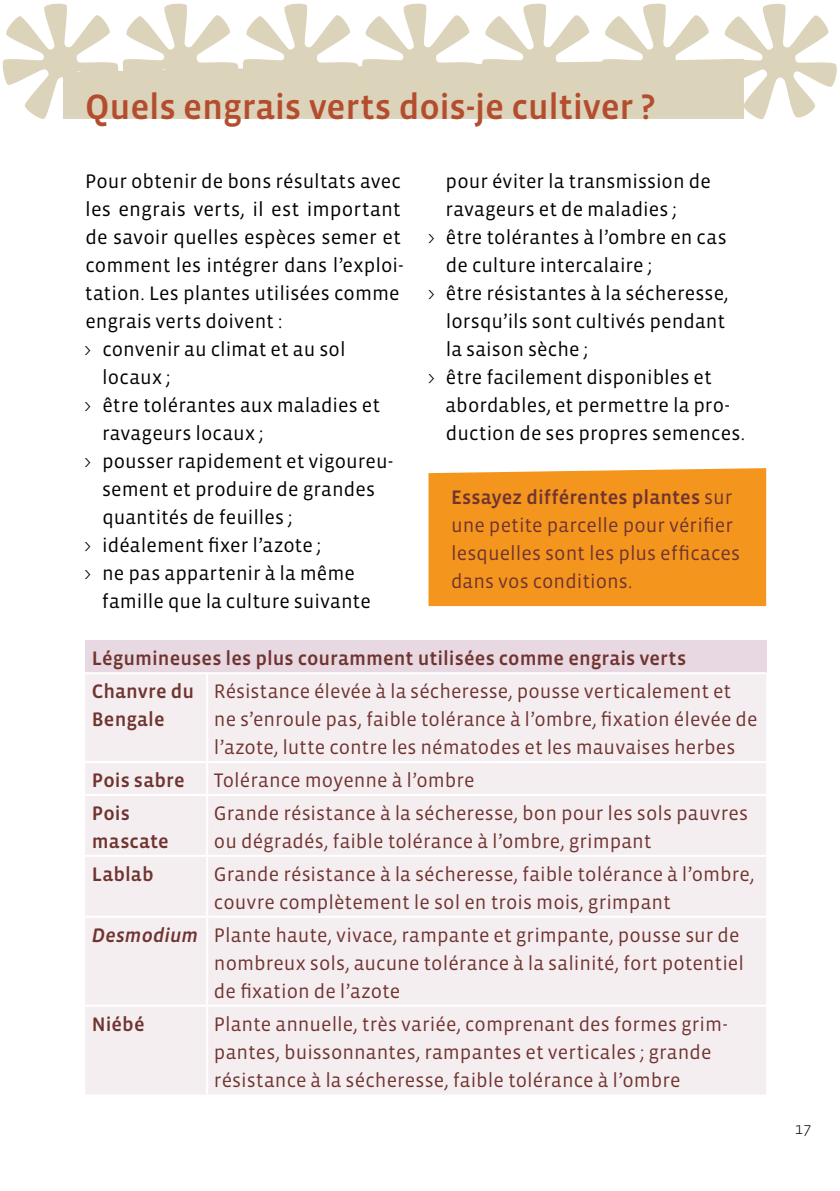
<style>
.page{position:relative;width:840px;height:1191px;background:#fff}
.page>*{position:absolute;margin:0;border:0;box-sizing:border-box;transform-origin:0 0}
.t1{font:500 36px "Vista Sans OT";letter-spacing:-.01em;color:#b34d2e}
.t2{font:20px/28px "Vista Sans OT";letter-spacing:.005em;color:#703430}
.t3{font:20px "Vista Sans OT";letter-spacing:.005em;color:#000}
.t4{font:500 20px/32.8px "Vista Sans OT";letter-spacing:.005em;color:#703430}
.t5{font:300 16px "Vista Sans OT";color:#000}
.s1{font-weight:300}
.s2{font-weight:500}
.s3{font-weight:500;font-style:italic}
</style>
<div class="page">
<svg style="left:2px;top:3px;width:835px;height:116px"></svg>
<div style="left:63px;top:59px;width:680px;height:60px;background:#dcd3bb"></div>
<div style="left:85px;top:640px;width:680px;height:33px;background:#e7d8e1"></div>
<div style="left:85px;top:674px;width:680px;height:420px;background:#f5eef1"></div>
<hr style="left:85px;top:672px;width:122px;height:2px;background:#fff">
<hr style="left:207px;top:672px;width:558px;height:2px;background:#fff">
<hr style="left:206px;top:674px;width:2px;height:87px;background:#fff">
<hr style="left:85px;top:761px;width:122px;height:2px;background:#fff">
<hr style="left:207px;top:761px;width:558px;height:2px;background:#fff">
<hr style="left:206px;top:763px;width:2px;height:31px;background:#fff">
<hr style="left:85px;top:794px;width:122px;height:2px;background:#fff">
<hr style="left:207px;top:794px;width:558px;height:2px;background:#fff">
<hr style="left:206px;top:796px;width:2px;height:59px;background:#fff">
<hr style="left:85px;top:855px;width:122px;height:2px;background:#fff">
<hr style="left:207px;top:855px;width:558px;height:2px;background:#fff">
<hr style="left:206px;top:857px;width:2px;height:58px;background:#fff">
<hr style="left:85px;top:915px;width:122px;height:2px;background:#fff">
<hr style="left:207px;top:915px;width:558px;height:2px;background:#fff">
<hr style="left:206px;top:917px;width:2px;height:87px;background:#fff">
<hr style="left:85px;top:1004px;width:122px;height:2px;background:#fff">
<hr style="left:207px;top:1004px;width:558px;height:2px;background:#fff">
<hr style="left:206px;top:1006px;width:2px;height:88px;background:#fff">
<div style="left:428px;top:468px;width:337px;height:138px;background:#f4951d"></div>
<h1 class="t1" style="left:85px;top:88px;width:571px">Quels engrais verts dois-je cultiver ?</h1>
<p class="t3" style="left:85px;top:171px;width:317px">Pour obtenir de bons résultats avec</p>
<p class="t3" style="left:85px;top:199px;width:317px">les engrais verts, il est important</p>
<p class="t3" style="left:85px;top:227px;width:317px">de savoir quelles espèces semer et</p>
<p class="t3" style="left:85px;top:255px;width:319px">comment les intégrer dans l’exploi-</p>
<p class="t3" style="left:85px;top:283px;width:316px">tation. Les plantes utilisées comme</p>
<p class="t3" style="left:85px;top:311px;width:198px">engrais verts doivent :</p>
<p class="t3" style="left:84px;top:339px;width:263px"><span class="s1">&gt;</span> convenir au climat et au sol</p>
<p class="t3" style="left:102px;top:367px;width:70px">locaux ;</p>
<p class="t3" style="left:84px;top:395px;width:297px"><span class="s1">&gt;</span> être tolérantes aux maladies et</p>
<p class="t3" style="left:102px;top:423px;width:163px">ravageurs locaux ;</p>
<p class="t3" style="left:84px;top:451px;width:310px"><span class="s1">&gt;</span> pousser rapidement et vigoureu-</p>
<p class="t3" style="left:102px;top:479px;width:274px">sement et produire de grandes</p>
<p class="t3" style="left:102px;top:507px;width:191px">quantités de feuilles ;</p>
<p class="t3" style="left:84px;top:535px;width:239px"><span class="s1">&gt;</span> idéalement fixer l’azote ;</p>
<p class="t3" style="left:84px;top:563px;width:272px"><span class="s1">&gt;</span> ne pas appartenir à la même</p>
<p class="t3" style="left:102px;top:591px;width:270px">famille que la culture suivante</p>
<p class="t3" style="left:445px;top:171px;width:266px">pour éviter la transmission de</p>
<p class="t3" style="left:445px;top:199px;width:232px">ravageurs et de maladies ;</p>
<p class="t3" style="left:427px;top:227px;width:301px"><span class="s1">&gt;</span> être tolérantes à l’ombre en cas</p>
<p class="t3" style="left:445px;top:255px;width:207px">de culture intercalaire ;</p>
<p class="t3" style="left:427px;top:283px;width:302px"><span class="s1">&gt;</span> être résistantes à la sécheresse,</p>
<p class="t3" style="left:445px;top:311px;width:281px">lorsqu’ils sont cultivés pendant</p>
<p class="t3" style="left:445px;top:339px;width:144px">la saison sèche ;</p>
<p class="t3" style="left:427px;top:367px;width:286px"><span class="s1">&gt;</span> être facilement disponibles et</p>
<p class="t3" style="left:445px;top:395px;width:286px">abordables, et permettre la pro-</p>
<p class="t3" style="left:445px;top:423px;width:300px">duction de ses propres semences.</p>
<p class="t2" style="left:451px;top:484px;width:290px"><span class="s2">Essayez différentes plantes</span> sur une petite parcelle pour vérifier lesquelles sont les plus efficaces dans vos conditions.</p>
<p class="t4" style="left:92px;top:642px;width:595px">Légumineuses les plus couramment utilisées comme engrais verts<br>Chanvre du</p>
<p class="t4" style="left:92px;top:703px;width:74px">Bengale</p>
<p class="t2" style="left:214px;top:678px;width:544px">Résistance élevée à la sécheresse, pousse verticalement et ne s’enroule pas, faible tolérance à l’ombre, fixation élevée de l’azote, lutte contre les nématodes et les mauvaises herbes</p>
<p class="t4" style="left:92px;top:764px;width:94px">Pois sabre</p>
<p class="t2" style="left:214px;top:766px;width:262px">Tolérance moyenne à l’ombre</p>
<p class="t4" style="left:92px;top:799px;width:78px;line-height:28px">Pois mascate</p>
<p class="t2" style="left:214px;top:799px;width:535px">Grande résistance à la sécheresse, bon pour les sols pauvres ou dégradés, faible tolérance à l’ombre, grimpant</p>
<p class="t4" style="left:92px;top:858px;width:63px">Lablab</p>
<p class="t2" style="left:214px;top:860px;width:541px">Grande résistance à la sécheresse, faible tolérance à l’ombre, couvre complètement le sol en trois mois, grimpant</p>
<p class="t2" style="left:214px;top:921px;width:531px;text-indent:-122px"><span class="s3">Desmodium</span> Plante haute, vivace, rampante et grimpante, pousse sur de nombreux sols, aucune tolérance à la salinité, fort potentiel de fixation de l’azote</p>
<p class="t4" style="left:92px;top:1008px;width:54px">Niébé</p>
<p class="t2" style="left:214px;top:1010px;width:515px">Plante annuelle, très variée, comprenant des formes grim&shy;pantes, buissonnantes, rampantes et verticales ; grande résistance à la sécheresse, faible tolérance à l’ombre</p>
<p class="t5" style="left:794px;top:1119px;width:18px">17</p>
</div>
